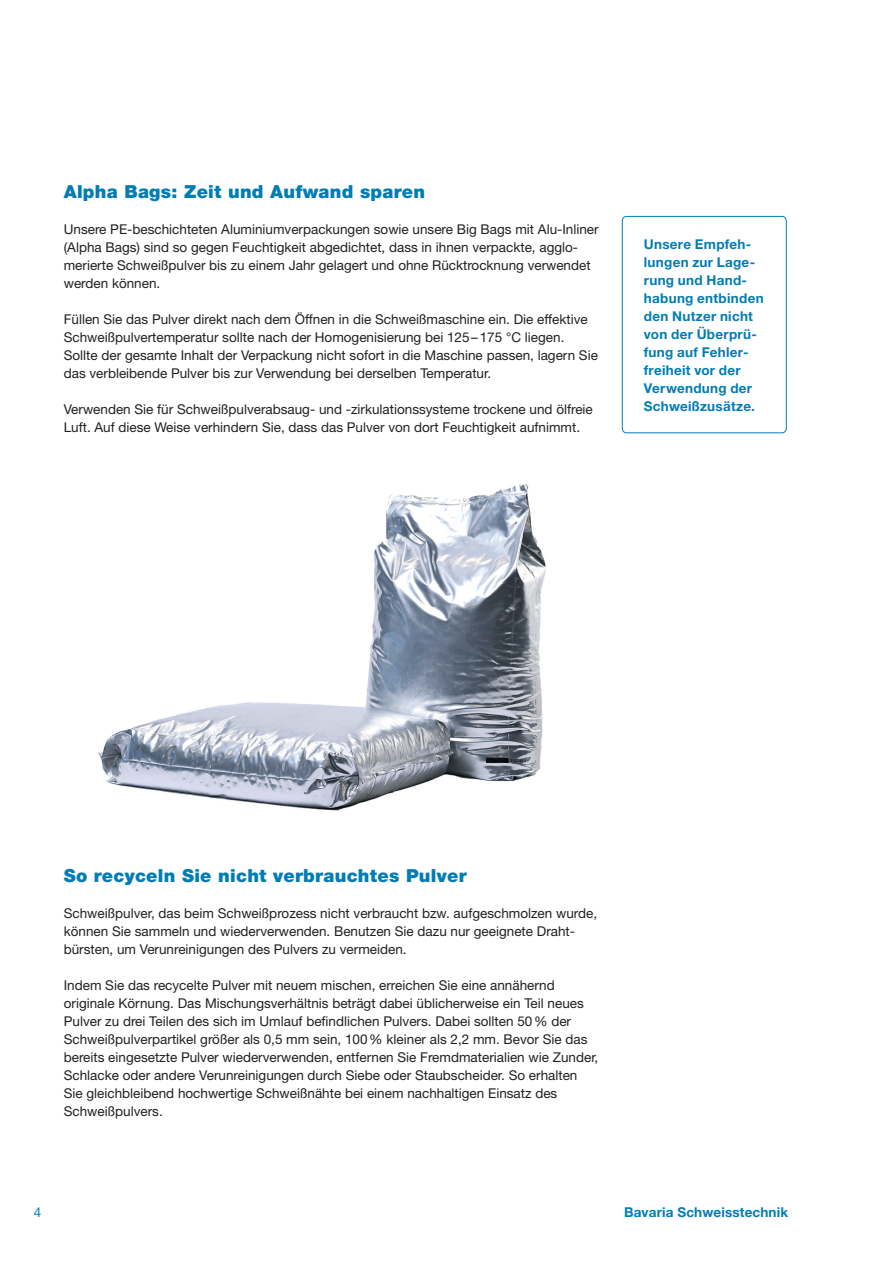
<style>
.page{position:relative;width:893px;height:1263px;background:#fff}
.page>*{position:absolute;margin:0;border:0;box-sizing:border-box;transform-origin:0 0}
.t1{font:900 18px "Helvetica Neue LT Std";letter-spacing:.015em;color:#007db5}
.t2{font:13.5px/18px "Helvetica Neue LT Std";color:#231f20}
.t3{font:700 13.5px/18px "Helvetica Neue LT Std";letter-spacing:.02em;color:#007db5}
.t4{font:700 13.5px "Helvetica Neue";letter-spacing:.01em;color:#007db5}
.t5{font:13.5px "Helvetica Neue LT Std";color:#007db5}
</style>
<div class="page">
<img style="left:98px;top:484px;width:448px;height:327px">
<div style="left:622px;top:216px;width:165px;height:217px;border:1px solid #007db5;border-radius:4px"></div>
<h1 class="t1" style="left:64px;top:181px;width:363px">Alpha Bags: Zeit und Aufwand sparen</h1>
<p class="t2" style="left:64px;top:220px;width:536px">Unsere PE-beschichteten Aluminiumverpackungen sowie unsere Big Bags mit Alu-Inliner (Alpha Bags) sind so gegen Feuchtigkeit abgedichtet, dass in ihnen verpackte, agglo&shy;merierte Schweißpulver bis zu einem Jahr gelagert und ohne Rücktrocknung verwendet werden können.</p>
<p class="t2" style="left:64px;top:310px;width:536px">Füllen Sie das Pulver direkt nach dem Öffnen in die Schweißmaschine ein. Die effektive Schweißpulvertemperatur sollte nach der Homogenisierung bei 125 – 175 °C liegen.<br>Sollte der gesamte Inhalt der Verpackung nicht sofort in die Maschine passen, lagern Sie das verbleibende Pulver bis zur Verwendung bei derselben Temperatur.</p>
<p class="t2" style="left:64px;top:400px;width:531px">Verwenden Sie für Schweißpulverabsaug- und -zirkulationssysteme trockene und ölfreie<br>Luft. Auf diese Weise verhindern Sie, dass das Pulver von dort Feuchtigkeit aufnimmt.</p>
<p class="t3" style="left:644px;top:235px;width:121px">Unsere Empfeh&shy;lungen zur Lage&shy;rung und Hand&shy;habung entbinden den Nutzer nicht von der Überprü&shy;fung auf Fehler&shy;freiheit vor der<br>Verwendung der<br>Schweißzusätze.</p>
<h1 class="t1" style="left:64px;top:865px;width:404px">So recyceln Sie nicht verbrauchtes Pulver</h1>
<p class="t2" style="left:64px;top:904px;width:535px">Schweißpulver, das beim Schweißprozess nicht verbraucht bzw. aufgeschmolzen wurde, können Sie sammeln und wiederverwenden. Benutzen Sie dazu nur geeignete Draht&shy;bürsten, um Verunreinigungen des Pulvers zu vermeiden.</p>
<p class="t2" style="left:64px;top:976px;width:536px">Indem Sie das recycelte Pulver mit neuem mischen, erreichen Sie eine annähernd originale Körnung. Das Mischungsverhältnis beträgt dabei üblicherweise ein Teil neues Pulver zu drei Teilen des sich im Umlauf befindlichen Pulvers. Dabei sollten 50 % der Schweißpulverpartikel größer als 0,5 mm sein, 100 % kleiner als 2,2 mm. Bevor Sie das bereits eingesetzte Pulver wiederverwenden, entfernen Sie Fremdmaterialien wie Zunder, Schlacke oder andere Verunreinigungen durch Siebe oder Staubscheider. So erhalten Sie gleichbleibend hochwertige Schweißnähte bei einem nachhaltigen Einsatz des Schweißpulvers.</p>
<p class="t5" style="left:34px;top:1204px;width:9px">4</p>
<p class="t4" style="left:624px;top:1201px;width:165px">Bavaria Schweisstechnik</p>
</div>
